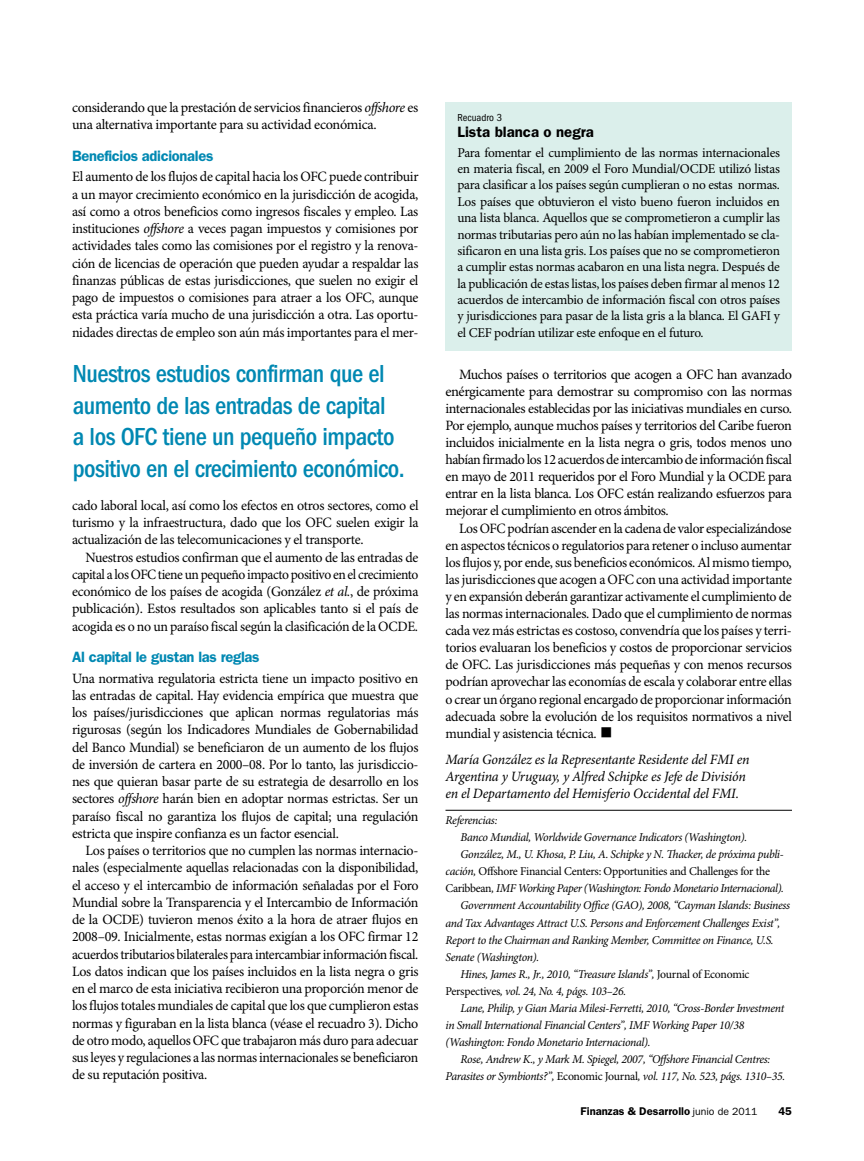
<style>
.page{position:relative;width:864px;height:1161px;background:#fff}
.page>*{position:absolute;margin:0;border:0;box-sizing:border-box;transform-origin:0 0}
.t1{font:34.5px "Minion Pro";color:#000}
.t2{font:500 condensed 25.5px/31.5px "ITC Franklin Gothic Std";letter-spacing:-.02em;color:#0088b2}
.t3{font:600 15px "ITC Franklin Gothic Std";letter-spacing:-.02em;color:#0088b2}
.t4{font:600 15px "ITC Franklin Gothic Std";color:#000}
.t5{font:14.25px/17.2px "Minion Pro";letter-spacing:-.025em;color:#000;text-align:justify}
.t6{font:14.25px/17.1px "Minion Pro";letter-spacing:-.025em;color:#000;text-align:justify;scale:.96 1}
.t7{font:italic 14.25px/17.1px "Minion Pro";letter-spacing:-.015em;color:#000}
.t8{font:13.5px/16.4px "Minion Pro";letter-spacing:-.02em;color:#000;text-align:justify}
.t9{font:italic 12px "Minion Pro";letter-spacing:-.03em;color:#000}
.t10{font:12px "Minion Pro";letter-spacing:-.02em;color:#000}
.t11{font:600 11.25px "ITC Franklin Gothic Std";color:#000}
.t12{font:condensed 10.5px "ITC Franklin Gothic Std";color:#000}
.s1{font-style:italic}
.s2{font-style:normal}
.s3{font-weight:400;font-size:10.5px}
</style>
<div class="page">
<hr style="left:446px;top:810px;width:346px;height:1px;background:#000">
<div style="left:446px;top:102px;width:346px;height:249px;background:#dbefeb"></div>
<p class="t5" style="left:72px;top:99px;width:348px">considerando que la prestación de servicios financieros <span class="s1">offshore</span> es una alternativa importante para su actividad económica.</p>
<p class="t3" style="left:72px;top:147px;width:143px">Beneficios adicionales</p>
<p class="t5" style="left:72px;top:169px;width:348px">El aumento de los flujos de capital hacia los OFC puede contribuir a un mayor crecimiento económico en la jurisdicción de acogida, así como a otros beneficios como ingresos fiscales y empleo. Las instituciones <span class="s1">offshore</span> a veces pagan impuestos y comisiones por actividades tales como las comisiones por el registro y la renova&shy;ción de licencias de operación que pueden ayudar a respaldar las finanzas públicas de estas jurisdicciones, que suelen no exigir el pago de impuestos o comisiones para atraer a los OFC, aunque esta práctica varía mucho de una jurisdicción a otra. Las oportu&shy;nidades directas de empleo son aún más importantes para el mer-</p>
<h2 class="t2" style="left:73px;top:358px;width:333px">Nuestros estudios confirman que el aumento de las entradas de capital<br>a los OFC tiene un pequeño impacto positivo en el crecimiento económico.</h2>
<p class="t5" style="left:72px;top:497px;width:348px">cado laboral local, así como los efectos en otros sectores, como el turismo y la infraestructura, dado que los OFC suelen exigir la actualización de las telecomunicaciones y el transporte.</p>
<p class="t5" style="left:72px;top:549px;width:348px;text-indent:14px">Nuestros estudios confirman que el aumento de las entradas de capital a los OFC tiene un pequeño impacto positivo en el crecimiento económico de los países de acogida (González <span class="s1">et al.</span>, de próxima publicación). Estos resultados son aplicables tanto si el país de acogida es o no un paraíso fiscal según la clasificación de la OCDE.</p>
<p class="t3" style="left:72px;top:648px;width:189px">Al capital le gustan las reglas</p>
<p class="t5" style="left:72px;top:670px;width:348px">Una normativa regulatoria estricta tiene un impacto positivo en las entradas de capital. Hay evidencia empírica que muestra que los países/jurisdicciones que aplican normas regulatorias más rigurosas (según los Indicadores Mundiales de Gobernabilidad del Banco Mundial) se beneficiaron de un aumento de los flujos de inversión de cartera en 2000–08. Por lo tanto, las jurisdiccio&shy;nes que quieran basar parte de su estrategia de desarrollo en los sectores <span class="s1">offshore</span> harán bien en adoptar normas estrictas. Ser un paraíso fiscal no garantiza los flujos de capital; una regulación estricta que inspire confianza es un factor esencial.</p>
<p class="t5" style="left:72px;top:843px;width:348px;text-indent:14px">Los países o territorios que no cumplen las normas internacio&shy;nales (especialmente aquellas relacionadas con la disponibilidad, el acceso y el intercambio de información señaladas por el Foro Mundial sobre la Transparencia y el Intercambio de Información de la OCDE) tuvieron menos éxito a la hora de atraer flujos en 2008–09. Inicialmente, estas normas exigían a los OFC firmar 12 acuerdos tributarios bilaterales para intercambiar información fiscal.<br>Los datos indican que los países incluidos en la lista negra o gris en el marco de esta iniciativa recibieron una proporción menor de los flujos totales mundiales de capital que los que cumplieron estas normas y figuraban en la lista blanca (véase el recuadro 3). Dicho de otro modo, aquellos OFC que trabajaron más duro para adecuar sus leyes y regulaciones a las normas internacionales se beneficiaron de su reputación positiva.</p>
<p class="t12" style="left:458px;top:112px;width:46px">Recuadro 3</p>
<p class="t4" style="left:458px;top:123px;width:138px">Lista blanca o negra</p>
<p class="t8" style="left:458px;top:145px;width:324px">Para fomentar el cumplimiento de las normas internacionales en materia fiscal, en 2009 el Foro Mundial/OCDE utilizó listas para clasificar a los países según cumplieran o no estas normas.<br>Los países que obtuvieron el visto bueno fueron incluidos en una lista blanca. Aquellos que se comprometieron a cumplir las normas tributarias pero aún no las habían implementado se cla&shy;sificaron en una lista gris. Los países que no se comprometieron a cumplir estas normas acabaron en una lista negra. Después de la publicación de estas listas, los países deben firmar al menos 12 acuerdos de intercambio de información fiscal con otros países y jurisdicciones para pasar de la lista gris a la blanca. El GAFI y el CEF podrían utilizar este enfoque en el futuro.</p>
<p class="t5" style="left:446px;top:366px;width:348px;text-indent:14px">Muchos países o territorios que acogen a OFC han avanzado enérgicamente para demostrar su compromiso con las normas internacionales establecidas por las iniciativas mundiales en curso.<br>Por ejemplo, aunque muchos países y territorios del Caribe fueron incluidos inicialmente en la lista negra o gris, todos menos uno habían firmado los 12 acuerdos de intercambio de información fiscal en mayo de 2011 requeridos por el Foro Mundial y la OCDE para entrar en la lista blanca. Los OFC están realizando esfuerzos para mejorar el cumplimiento en otros ámbitos.</p>
<p class="t6" style="left:446px;top:520px;width:363px;text-indent:14px">Los OFC podrían ascender en la cadena de valor especializándose en aspectos técnicos o regulatorios para retener o incluso aumentar los flujos y, por ende, sus beneficios económicos. Al mismo tiempo, las jurisdicciones que acogen a OFC con una actividad importante y en expansión deberán garantizar activamente el cumplimiento de las normas internacionales. Dado que el cumplimiento de normas cada vez más estrictas es costoso, convendría que los países y terri&shy;torios evaluaran los beneficios y costos de proporcionar servicios de OFC. Las jurisdicciones más pequeñas y con menos recursos podrían aprovechar las economías de escala y colaborar entre ellas o crear un órgano regional encargado de proporcionar información adecuada sobre la evolución de los requisitos normativos a nivel mundial y asistencia técnica.</p>
<h1 class="t1" style="left:599px;top:710px;width:15px">■</h1>
<p class="t7" style="left:446px;top:751px;width:306px">María González es la Representante Residente del FMI en<br>Argentina y Uruguay, y Alfred Schipke es Jefe de División en el Departamento del Hemisferio Occidental del FMI.</p>
<p class="t9" style="left:446px;top:813px;width:53px">Referencias:</p>
<p class="t9" style="left:461px;top:830px;width:288px">Banco Mundial, Worldwide Governance Indicators (Washington).</p>
<p class="t9" style="left:461px;top:847px;width:325px">González, M., U. Khosa, P. Liu, A. Schipke y N. Thacker, de próxima publi-</p>
<p class="t10" style="left:446px;top:864px;width:326px"><span class="s1">cación,</span> Offshore Financial Centers: Opportunities and Challenges for the</p>
<p class="t9" style="left:446px;top:881px;width:340px"><span class="s2">Caribbean</span>, IMF Working Paper (Washington: Fondo Monetario Internacional).</p>
<p class="t9" style="left:461px;top:898px;width:331px">Government Accountability Office (GAO), 2008, “Cayman Islands: Business</p>
<p class="t9" style="left:446px;top:916px;width:336px">and Tax Advantages Attract U.S. Persons and Enforcement Challenges Exist”,</p>
<p class="t9" style="left:446px;top:933px;width:330px">Report to the Chairman and Ranking Member, Committee on Finance, U.S.</p>
<p class="t9" style="left:446px;top:950px;width:95px">Senate (Washington).</p>
<p class="t9" style="left:461px;top:967px;width:291px">Hines, James R., Jr., 2010, “Treasure Islands”, <span class="s2">Journal of Economic</span></p>
<p class="t9" style="left:446px;top:984px;width:182px"><span class="s2">Perspectives</span>, vol. 24, No. 4, págs. 103–26.</p>
<p class="t9" style="left:461px;top:1001px;width:325px">Lane, Philip, y Gian Maria Milesi-Ferretti, 2010, “Cross-Border Investment</p>
<p class="t9" style="left:446px;top:1018px;width:300px">in Small International Financial Centers”, IMF Working Paper 10/38</p>
<p class="t9" style="left:446px;top:1035px;width:207px">(Washington: Fondo Monetario Internacional).</p>
<p class="t9" style="left:461px;top:1052px;width:311px">Rose, Andrew K., y Mark M. Spiegel, 2007, “Offshore Financial Centres:</p>
<p class="t9" style="left:446px;top:1069px;width:341px">Parasites or Symbionts?”, <span class="s2">Economic Journal</span>, vol. 117, No. 523, págs. 1310–35.</p>
<p class="t11" style="left:580px;top:1105px;width:179px">Finanzas &amp; Desarrollo <span class="s3">junio de 2011</span></p>
<p class="t11" style="left:779px;top:1105px;width:15px">45</p>
</div>
